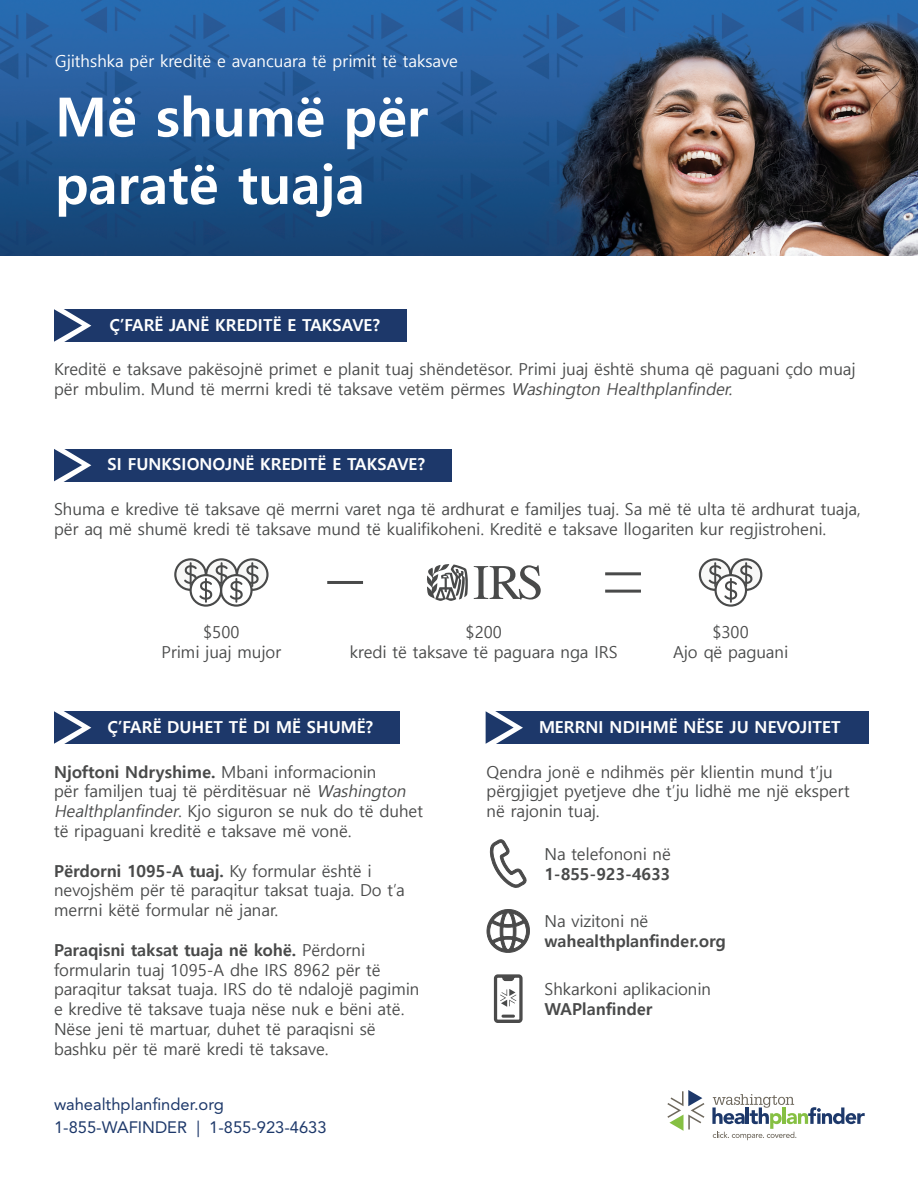
<style>
.page{position:relative;width:918px;height:1188px;background:#fff}
.page>*{position:absolute;margin:0;border:0;box-sizing:border-box;transform-origin:0 0}
.t1{font:700 54px/67.5px "Malgun Gothic";color:#fff}
.t2{font:16.5px/19.8px "Malgun Gothic";color:#494a4a}
.t3{font:700 16.5px "Malgun Gothic";color:#fff}
.t4{font:16.5px "Avenir LT Std";color:#1d386a}
.t5{font:700 16.5px "Malgun Gothic";color:#494a4a}
.t6{font:16.5px "Malgun Gothic";color:#fff}
.s1{font-style:italic}
.s2{font-weight:700}
</style>
<div class="page">
<img style="left:0;top:0;width:918px;height:256px">
<div style="left:54px;top:309px;width:352px;height:33px;background:#1d386a"></div>
<div style="left:54px;top:449px;width:397px;height:32px;background:#1d386a"></div>
<div style="left:54px;top:711px;width:346px;height:33px;background:#1d386a"></div>
<div style="left:486px;top:711px;width:382px;height:33px;background:#1d386a"></div>
<svg style="left:54px;top:309px;width:37px;height:33px"></svg>
<svg style="left:54px;top:449px;width:37px;height:33px"></svg>
<svg style="left:54px;top:711px;width:37px;height:33px"></svg>
<svg style="left:486px;top:711px;width:37px;height:33px"></svg>
<svg style="left:174px;top:558px;width:95px;height:49px"></svg>
<svg style="left:699px;top:558px;width:63px;height:49px"></svg>
<hr style="left:327px;top:581px;width:36px;height:3px;background:#494a4a">
<hr style="left:605px;top:590px;width:36px;height:3px;background:#494a4a">
<hr style="left:605px;top:572px;width:36px;height:3px;background:#494a4a">
<svg style="left:427px;top:564px;width:114px;height:37px"></svg>
<svg style="left:667px;top:1090px;width:37px;height:41px"></svg>
<svg style="left:712px;top:1094px;width:153px;height:46px"></svg>
<svg style="left:493px;top:974px;width:30px;height:49px"></svg>
<svg style="left:486px;top:909px;width:44px;height:44px"></svg>
<svg style="left:490px;top:839px;width:37px;height:49px"></svg>
<p class="t6" style="left:55px;top:51px;width:404px">Gjithshka pёr kreditё e avancuara tё primit tё taksave</p>
<p class="t1" style="left:55px;top:84px;width:375px">Mё shumё pёr paratё tuaja</p>
<p class="t3" style="left:109px;top:316px;width:272px">Ç’FARЁ JANЁ KREDITЁ E TAKSAVE?</p>
<p class="t2" style="left:54px;top:360px;width:803px">Kreditё e taksave pakёsojnё primet e planit tuaj shёndetёsor. Primi juaj ёshtё shuma qё paguani çdo muaj pёr mbulim. Mund tё merrni kredi tё taksave vetёm pёrmes <span class="s1">Washington Healthplanfinder.</span></p>
<p class="t3" style="left:107px;top:454px;width:319px">SI FUNKSIONOJNЁ KREDITЁ E TAKSAVE?</p>
<p class="t2" style="left:54px;top:499px;width:808px">Shuma e kredive tё taksave qё merrni varet nga tё ardhurat e familjes tuaj. Sa mё tё ulta tё ardhurat tuaja, pёr aq mё shumё kredi tё taksave mund tё kualifikoheni. Kreditё e taksave llogariten kur regjistroheni.</p>
<p class="t2" style="left:203px;top:622px;width:38px">$500</p>
<p class="t2" style="left:162px;top:642px;width:121px">Primi juaj mujor</p>
<p class="t2" style="left:466px;top:622px;width:38px">$200</p>
<p class="t2" style="left:350px;top:642px;width:269px">kredi tё taksave tё paguara nga IRS</p>
<p class="t2" style="left:712px;top:622px;width:38px">$300</p>
<p class="t2" style="left:673px;top:642px;width:117px">Ajo qё paguani</p>
<p class="t3" style="left:107px;top:717px;width:267px">Ç’FARЁ DUHET TЁ DI MЁ SHUMЁ?</p>
<p class="t3" style="left:539px;top:717px;width:303px">MERRNI NDIHMЁ NЁSE JU NEVOJITET</p>
<p class="t2" style="left:54px;top:762px;width:371px"><span class="s2">Njoftoni Ndryshime.</span> Mbani informacionin<br>pёr familjen tuaj tё pёrditёsuar nё <span class="s1">Washington Healthplanfinder</span>. Kjo siguron se nuk do tё duhet tё ripaguani kreditё e taksave mё vonё.</p>
<p class="t2" style="left:54px;top:861px;width:352px"><span class="s2">Pёrdorni 1095-A tuaj.</span> Ky formular ёshtё i nevojshёm pёr tё paraqitur taksat tuaja. Do t’a merrni kёtё formular nё janar.</p>
<p class="t2" style="left:54px;top:940px;width:367px"><span class="s2">Paraqisni taksat tuaja nё kohё.</span> Pёrdorni formularin tuaj 1095-A dhe IRS 8962 pёr tё paraqitur taksat tuaja. IRS do tё ndalojё pagimin e kredive tё taksave tuaja nёse nuk e bёni atё.<br>Nёse jeni tё martuar, duhet tё paraqisni sё bashku pёr tё marё kredi tё taksave.</p>
<p class="t4" style="left:54px;top:1094px;width:171px">wahealthplanfinder.org</p>
<p class="t4" style="left:54px;top:1118px;width:274px">1-855-WAFINDER | 1-855-923-4633</p>
<p class="t2" style="left:487px;top:762px;width:365px">Qendra jonё e ndihmёs pёr klientin mund t’ju pёrgjigjet pyetjeve dhe t’ju lidhё me njё ekspert nё rajonin tuaj.</p>
<p class="t2" style="left:544px;top:844px;width:128px">Na telefononi nё</p>
<p class="t5" style="left:544px;top:864px;width:127px">1-855-923-4633</p>
<p class="t2" style="left:544px;top:912px;width:105px">Na vizitoni nё</p>
<p class="t5" style="left:544px;top:931px;width:183px">wahealthplanfinder.org</p>
<p class="t2" style="left:544px;top:979px;width:168px">Shkarkoni aplikacionin</p>
<p class="t5" style="left:544px;top:999px;width:109px">WAPlanfinder</p>
</div>
